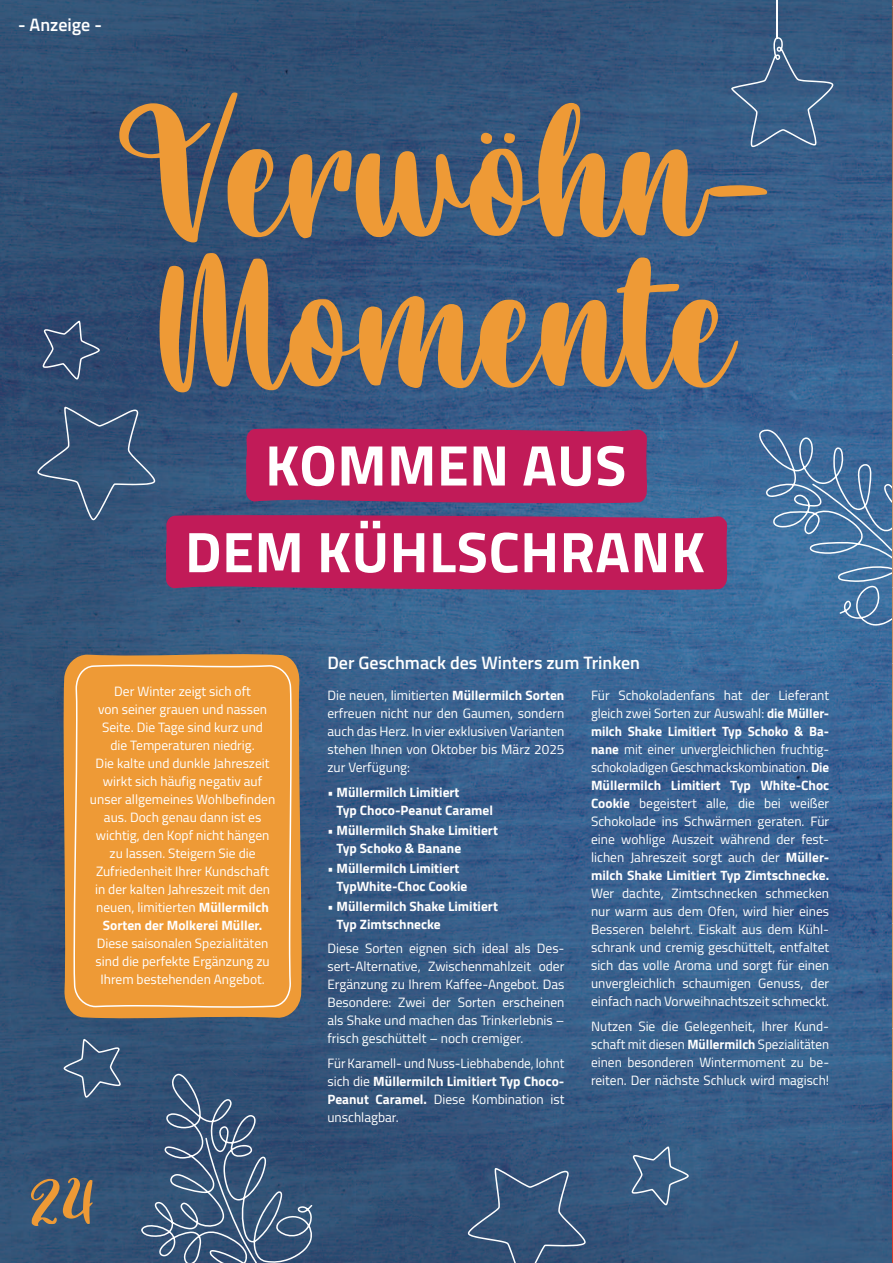
<style>
.page{position:relative;width:893px;height:1263px;background:#fff}
.page>*{position:absolute;margin:0;border:0;box-sizing:border-box;transform-origin:0 0}
.t1{font:201.15px/150.4px "Risalah Cinta";color:#ee9a36}
.t2{font:68.55px "Risalah Cinta";color:#ee9a36}
.t3{font:700 57.3px/86.7px "Titillium Web";letter-spacing:.01em;color:#fff;text-align:center}
.t4{font:600 18px "Titillium Web";color:#fff}
.t5{font:13.5px/18px "Titillium Web";color:#fff;text-align:justify}
.t6{font:700 13.5px/18px "Titillium Web";color:#fff}
.s1{font-weight:700}
</style>
<div class="page">
<img style="left:0;top:0;width:203px;height:210px">
<img style="left:203px;top:0;width:153px;height:158px">
<img style="left:356px;top:0;width:11px;height:52px">
<img style="left:356px;top:52px;width:11px;height:25px">
<img style="left:203px;top:158px;width:59px;height:52px">
<img style="left:0;top:210px;width:152px;height:211px">
<img style="left:152px;top:210px;width:57px;height:53px">
<img style="left:152px;top:263px;width:4px;height:24px">
<img style="left:0;top:421px;width:52px;height:421px">
<img style="left:0;top:842px;width:152px;height:421px">
<div style="left:152px;top:1020px;width:51px;height:54px;background:#325074"></div>
<img style="left:313px;top:1147px;width:43px;height:116px">
<img style="left:356px;top:1186px;width:11px;height:77px">
<img style="left:367px;top:0;width:525px;height:1263px">
<img style="left:314px;top:77px;width:53px;height:1109px">
<img style="left:262px;top:116px;width:53px;height:1031px">
<img style="left:209px;top:162px;width:53px;height:912px">
<img style="left:156px;top:217px;width:53px;height:435px">
<img style="left:104px;top:287px;width:53px;height:365px">
<img style="left:52px;top:384px;width:52px;height:495px">
<img style="left:173px;top:1020px;width:36px;height:25px">
<svg style="left:759px;top:429px;width:133px;height:227px;background:#4b77a4"></svg>
<img style="left:892px;top:588px;width:1px;height:69px">
<img style="left:892px;top:657px;width:1px;height:253px">
<img style="left:892px;top:910px;width:1px;height:221px">
<img style="left:892px;top:10px;width:1px;height:578px">
<svg style="left:892px;top:335px;width:1px;height:22px"></svg>
<img style="left:892px;top:1030px;width:1px;height:60px">
<img style="left:892px;top:971px;width:1px;height:59px">
<svg style="left:37px;top:407px;width:118px;height:113px;background:#3a577b"></svg>
<svg style="left:468px;top:1168px;width:118px;height:95px;background:#3b597d"></svg>
<svg style="left:43px;top:321px;width:57px;height:59px;background:#3f567a"></svg>
<svg style="left:631px;top:1146px;width:58px;height:59px;background:#48698d"></svg>
<svg style="left:141px;top:1074px;width:172px;height:189px;background:#415d7e"></svg>
<svg style="left:731px;top:37px;width:102px;height:110px;background:#41648a"></svg>
<hr style="left:777px;top:0;width:1px;height:38px;background:#fff">
<svg style="left:64px;top:1039px;width:57px;height:59px;background:#446081"></svg>
<svg style="left:62px;top:652px;width:241px;height:368px;background:#bc8748"></svg>
<div style="left:73px;top:665px;width:219px;height:343px;background:#ee9a36"></div>
<svg style="left:245px;top:427px;width:403px;height:78px;background:#b5205c"></svg>
<svg style="left:165px;top:514px;width:563px;height:78px;background:#b6205c"></svg>
<h3 class="t4" style="left:18px;top:18px;width:85px">- Anzeige -</h3>
<h1 class="t1" style="left:119px;top:97px;width:656px">Verwöhn-<br>Momente</h1>
<h3 class="t3" style="left:185px;top:422px;width:521px">KOMMEN AUS<br>DEM KÜHLSCHRANK</h3>
<p class="t5" style="left:90px;top:684px;width:187px;text-align:center">Der Winter zeigt sich oft<br>von seiner grauen und nassen<br>Seite. Die Tage sind kurz und<br>die Temperaturen niedrig.<br>Die kalte und dunkle Jahreszeit wirkt sich häufig negativ auf unser allgemeines Wohlbefinden aus. Doch genau dann ist es wichtig, den Kopf nicht hängen zu lassen. Steigern Sie die<br>Zufriedenheit Ihrer Kundschaft in der kalten Jahreszeit mit den neuen, limitierten <span class="s1">Müllermilch<br>Sorten der Molkerei Müller.</span></p>
<p class="t5" style="left:96px;top:936px;width:176px;text-align:center">Diese saisonalen Spezialitäten sind die perfekte Ergänzung zu<br>Ihrem bestehenden Angebot.</p>
<h2 class="t2" style="left:30px;top:1161px;width:67px">24</h2>
<h3 class="t4" style="left:327px;top:652px;width:314px">Der Geschmack des Winters zum Trinken</h3>
<p class="t5" style="left:591px;top:688px;width:240px">Für Schokoladenfans hat der Lieferant gleich zwei Sorten zur Auswahl: <span class="s1">die Müller&shy;milch Shake Limitiert Typ Schoko &amp; Ba&shy;nane</span> mit einer unvergleichlichen fruchtig&shy;scho koladigen Geschmackskombination. <span class="s1">Die Müllermilch Limitiert Typ White-Choc Cookie</span> begeistert alle, die bei weißer Schokolade ins Schwärmen geraten. Für eine wohlige Auszeit während der fest&shy;lichen Jahreszeit sorgt auch der <span class="s1">Müller&shy;milch Shake Limitiert Typ Zimtschnecke.</span></p>
<p class="t5" style="left:591px;top:886px;width:240px">Wer dachte, Zimtschnecken schmecken nur warm aus dem Ofen, wird hier eines Besseren belehrt. Eiskalt aus dem Kühl&shy;schrank und cremig geschüttelt, entfaltet sich das volle Aroma und sorgt für einen unvergleichlich schaumigen Genuss, der einfach nach Vorweihnachtszeit schmeckt.</p>
<p class="t5" style="left:591px;top:1018px;width:240px">Nutzen Sie die Gelegenheit, Ihrer Kund&shy;schaft mit diesen <span class="s1">Müllermilch</span> Spezialitä ten einen besonderen Wintermoment zu be&shy;reiten. Der nächste Schluck wird magisch!</p>
<p class="t5" style="left:327px;top:688px;width:239px">Die neuen, limitierten <span class="s1">Müllermilch Sorten </span>erfreuen nicht nur den Gaumen, sondern auch das Herz. In vier exklusiven Varianten stehen Ihnen von Oktober bis März 2025 zur Verfügung:</p>
<p class="t6" style="left:336px;top:783px;width:158px;text-indent:-9px">• Müllermilch Limitiert<br>Typ Choco-Peanut Caramel</p>
<p class="t6" style="left:336px;top:821px;width:163px;text-indent:-9px">• Müllermilch Shake Limitiert<br>Typ Schoko &amp; Banane</p>
<p class="t6" style="left:336px;top:859px;width:132px;text-indent:-9px">• Müllermilch Limitiert<br>TypWhite-Choc Cookie</p>
<p class="t6" style="left:336px;top:897px;width:163px;text-indent:-9px">• Müllermilch Shake Limitiert<br>Typ Zimtschnecke</p>
<p class="t5" style="left:327px;top:941px;width:239px">Diese Sorten eignen sich ideal als Des&shy;sert-Alternative, Zwischenmahlzeit oder Ergänzung zu Ihrem Kaffee-Angebot. Das Besondere: Zwei der Sorten erscheinen als Shake und machen das Trinkerlebnis – frisch geschüttelt – noch cremiger.</p>
<p class="t5" style="left:327px;top:1055px;width:239px">Für Karamell- und Nuss-Liebhabende, lohnt sich die <span class="s1">Müllermilch Limitiert Typ Choco-Peanut Caramel.</span> Diese Kombination ist unschlagbar.</p>
</div>
